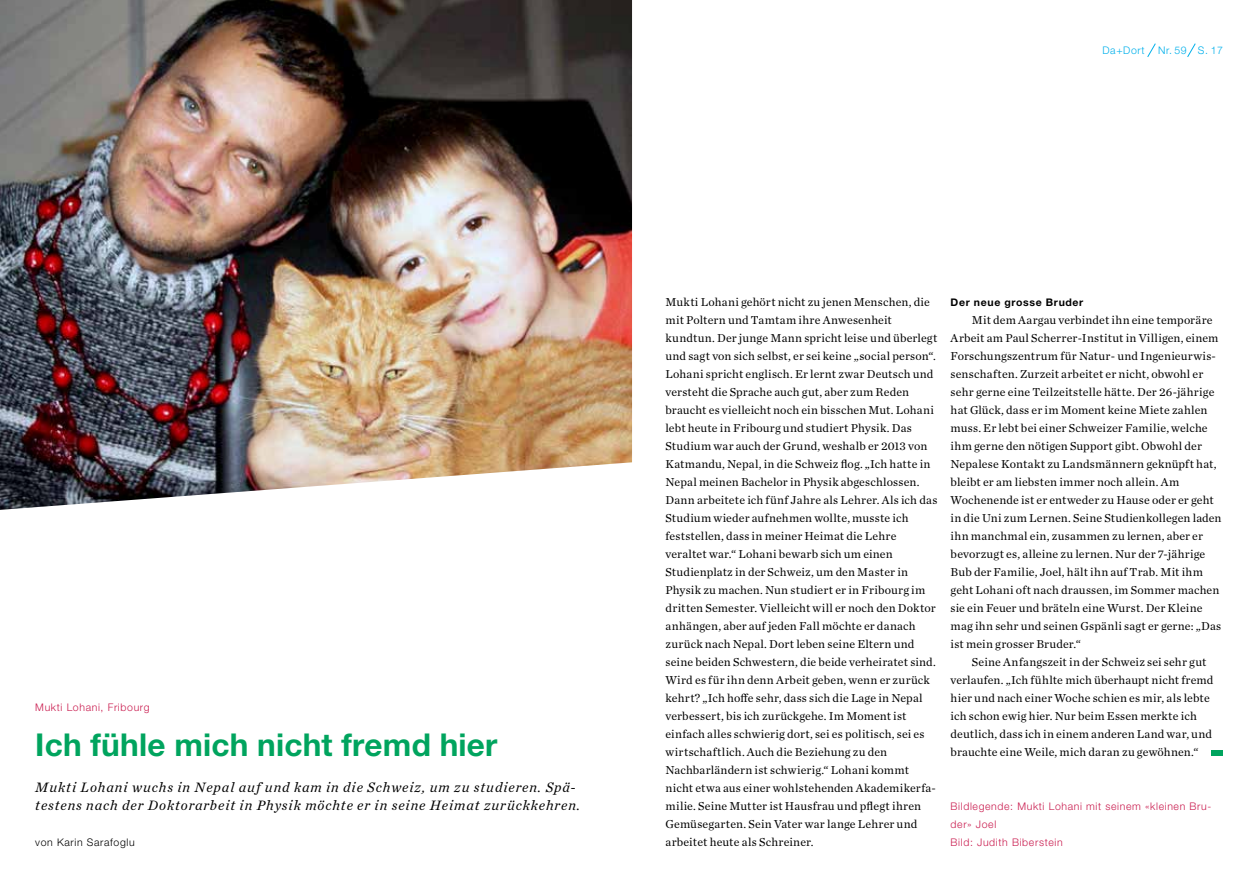
<style>
.page{position:relative;width:1259px;height:893px;background:#fff}
.page>*{position:absolute;margin:0;border:0;box-sizing:border-box;transform-origin:0 0}
.t1{font:700 31.5px "Helvetica Neue LT Std";letter-spacing:.01em;color:#00a45e}
.t2{font:italic 14.25px/18px "Chronicle Text G1";letter-spacing:.06em;color:#000}
.t3{font:12px/18px "Chronicle Text G1";letter-spacing:.015em;color:#000}
.t4{font:300 10.5px/18px "Helvetica Neue LT Std";letter-spacing:.06em;color:#ca1d50}
.t5{font:700 10.5px "Helvetica Neue LT Std";letter-spacing:.06em;color:#000}
.t6{font:300 10.5px "Helvetica Neue LT Std";letter-spacing:.06em;color:#000}
.t7{font:300 10.5px "Helvetica Neue LT Std";letter-spacing:.06em;color:#00b0eb}
</style>
<div class="page">
<svg style="left:1147px;top:43px;width:8px;height:14px"></svg>
<svg style="left:1187px;top:43px;width:8px;height:14px"></svg>
<img style="left:0;top:0;width:632px;height:510px">
<div style="left:1211px;top:750px;width:12px;height:6px;background:#00a45e"></div>
<p class="t7" style="left:1102px;top:44px;width:44px">Da+Dort</p>
<p class="t7" style="left:1158px;top:44px;width:66px">Nr. 59 S. 17</p>
<p class="t4" style="left:35px;top:698px;width:116px">Mukti Lohani, Fribourg</p>
<h1 class="t1" style="left:35px;top:725px;width:464px">Ich fühle mich nicht fremd hier</h1>
<p class="t2" style="left:35px;top:777px;width:546px">Mukti Lohani wuchs in Nepal auf und kam in die Schweiz, um zu studieren. Spä&shy;testens nach der Doktorarbeit in Physik möchte er in seine Heimat zurückkehren.</p>
<p class="t6" style="left:35px;top:836px;width:101px">von Karin Sarafoglu</p>
<p class="t3" style="left:665px;top:292px;width:273px">Mukti Lohani gehört nicht zu jenen Menschen, die mit Poltern und Tamtam ihre Anwesenheit kundtun. Der junge Mann spricht leise und überlegt und sagt von sich selbst, er sei keine „social person“.<br>Lohani spricht englisch. Er lernt zwar Deutsch und versteht die Sprache auch gut, aber zum Reden braucht es vielleicht noch ein bisschen Mut. Lohani lebt heute in Fribourg und studiert Physik. Das Studium war auch der Grund, weshalb er 2013 von Katmandu, Nepal, in die Schweiz flog. „Ich hatte in Nepal meinen Bachelor in Physik abgeschlossen.<br>Dann arbeitete ich fünf Jahre als Lehrer. Als ich das Studium wieder aufnehmen wollte, musste ich feststellen, dass in meiner Heimat die Lehre veraltet war.“ Lohani bewarb sich um einen Studienplatz in der Schweiz, um den Master in Physik zu machen. Nun studiert er in Fribourg im dritten Semester. Vielleicht will er noch den Doktor anhängen, aber auf jeden Fall möchte er danach zurück nach Nepal. Dort leben seine Eltern und seine beiden Schwestern, die beide verheiratet sind.<br>Wird es für ihn denn Arbeit geben, wenn er zurück kehrt? „Ich hoffe sehr, dass sich die Lage in Nepal verbessert, bis ich zurückgehe. Im Moment ist einfach alles schwierig dort, sei es politisch, sei es wirtschaftlich. Auch die Beziehung zu den Nachbarländern ist schwierig.“ Lohani kommt nicht etwa aus einer wohlstehenden Akademikerfa&shy;milie. Seine Mutter ist Hausfrau und pflegt ihren Gemüsegarten. Sein Vater war lange Lehrer und arbeitet heute als Schreiner.</p>
<p class="t5" style="left:950px;top:296px;width:134px">Der neue grosse Bruder</p>
<p class="t3" style="left:950px;top:310px;width:272px;text-indent:21px">Mit dem Aargau verbindet ihn eine temporäre Arbeit am Paul Scherrer-Institut in Villigen, einem Forschungszentrum für Natur- und Ingenieurwis&shy;senschaften. Zurzeit arbeitet er nicht, obwohl er sehr gerne eine Teilzeitstelle hätte. Der 26-jährige hat Glück, dass er im Moment keine Miete zahlen muss. Er lebt bei einer Schweizer Familie, welche ihm gerne den nötigen Support gibt. Obwohl der Nepalese Kontakt zu Landsmännern geknüpft hat, bleibt er am liebsten immer noch allein. Am Wochenende ist er entweder zu Hause oder er geht in die Uni zum Lernen. Seine Studienkollegen laden ihn manchmal ein, zusammen zu lernen, aber er bevorzugt es, alleine zu lernen. Nur der 7-jährige Bub der Familie, Joel, hält ihn auf Trab. Mit ihm geht Lohani oft nach draussen, im Sommer machen sie ein Feuer und bräteln eine Wurst. Der Kleine mag ihn sehr und seinen Gspänli sagt er gerne: „Das ist mein grosser Bruder.“</p>
<p class="t3" style="left:950px;top:652px;width:264px;text-indent:21px">Seine Anfangszeit in der Schweiz sei sehr gut verlaufen. „Ich fühlte mich überhaupt nicht fremd hier und nach einer Woche schien es mir, als lebte ich schon ewig hier. Nur beim Essen merkte ich deutlich, dass ich in einem anderen Land war, und brauchte eine Weile, mich daran zu gewöhnen.“</p>
<p class="t4" style="left:950px;top:797px;width:262px">Bildlegende: Mukti Lohani mit seinem «kleinen Bru&shy;der» Joel<br>Bild: Judith Biberstein</p>
</div>
